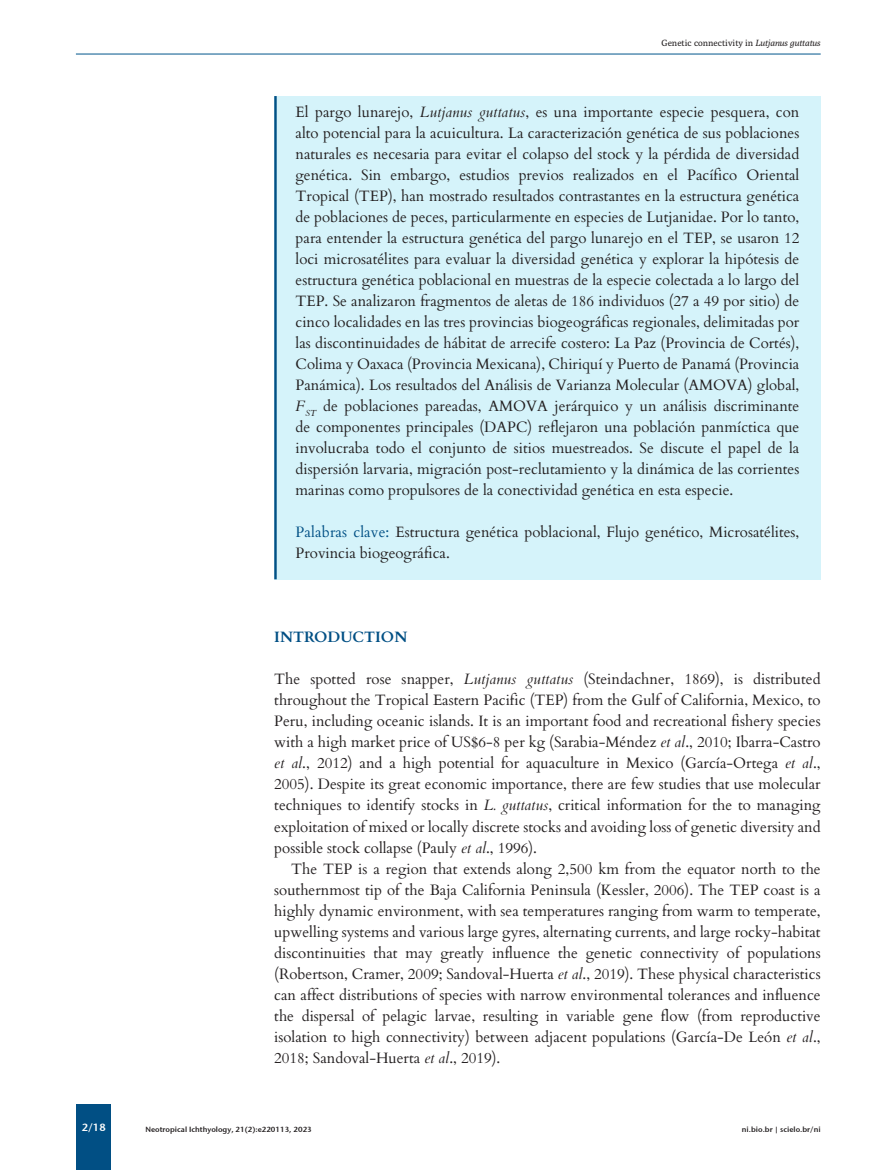
<style>
.page{position:relative;width:893px;height:1170px;background:#fff}
.page>*{position:absolute;margin:0;border:0;box-sizing:border-box;transform-origin:0 0}
.t1{font:15px/21px "Cardo";color:#231f20;text-align:justify}
.t2{font:700 15px "Cardo";color:#014f84}
.t3{font:10.5px "Stone Sans Sem ITCTT Semi";color:#fff}
.t4{font:9px "Poly";color:#231f20}
.t5{font:7.5px "Stone Sans Sem ITCTT Semi";color:#231f20}
.s1{font-style:italic}
.s2{color:#015085}
</style>
<div class="page">
<div style="left:77px;top:1104px;width:34px;height:65px;background:#014f84"></div>
<hr style="left:76px;top:54px;width:745px;height:1px;background:#01558c">
<div style="left:274px;top:96px;width:547px;height:483px;background:#d5f3fa"></div>
<hr style="left:274px;top:96px;width:3px;height:483px;background:#015085">
<p class="t4" style="left:661px;top:38px;width:161px">Genetic connectivity in <span class="s1">Lutjanus guttatus</span></p>
<p class="t1" style="left:296px;top:101px;width:505px">El pargo lunarejo, <span class="s1">Lutjanus guttatus</span>, es una importante especie pesquera, con alto potencial para la acuicultura. La caracterización genética de sus poblaciones naturales es necesaria para evitar el colapso del stock y la pérdida de diversidad genética. Sin embargo, estudios previos realizados en el Pacífico Oriental Tropical (TEP), han mostrado resultados contrastantes en la estructura genética de poblaciones de peces, particularmente en especies de Lutjanidae. Por lo tanto, para entender la estructura genética del pargo lunarejo en el TEP, se usaron 12 loci microsatélites para evaluar la diversidad genética y explorar la hipótesis de estructura genética poblacional en muestras de la especie colectada a lo largo del TEP. Se analizaron fragmentos de aletas de 186 individuos (27 a 49 por sitio) de cinco localidades en las tres provincias biogeográficas regionales, delimitadas por las discontinuidades de hábitat de arrecife costero: La Paz (Provincia de Cortés), Colima y Oaxaca (Provincia Mexicana), Chiriquí y Puerto de Panamá (Provincia Panámica). Los resultados del Análisis de Varianza Molecular (AMOVA) global, <span class="s1">F</span><sub>ST</sub> de poblaciones pareadas, AMOVA jerárquico y un análisis discriminante de componentes principales (DAPC) reflejaron una población panmíctica que involucraba todo el conjunto de sitios muestreados. Se discute el papel de la dispersión larvaria, migración post-reclutamiento y la dinámica de las corrientes marinas como propulsores de la conectividad genética en esta especie.</p>
<p class="t1" style="left:296px;top:521px;width:505px"><span class="s2">Palabras clave:</span> Estructura genética poblacional, Flujo genético, Microsatélites,<br>Provincia biogeográfica.</p>
<p class="t2" style="left:274px;top:625px;width:135px">INTRODUCTION</p>
<p class="t1" style="left:274px;top:668px;width:548px">The spotted rose snapper, <span class="s1">Lutjanus guttatus</span> (Steindachner, 1869), is distributed throughout the Tropical Eastern Pacific (TEP) from the Gulf of California, Mexico, to Peru, including oceanic islands. It is an important food and recreational fishery species with a high market price of US$6-8 per kg (Sarabia-Méndez <span class="s1">et al</span>., 2010; Ibarra-Castro <span class="s1">et al</span>., 2012) and a high potential for aquaculture in Mexico (García-Ortega <span class="s1">et al</span>., 2005). Despite its great economic importance, there are few studies that use molecular techniques to identify stocks in <span class="s1">L. guttatus</span>, critical information for the to managing exploitation of mixed or locally discrete stocks and avoiding loss of genetic diversity and possible stock collapse (Pauly <span class="s1">et al</span>., 1996).</p>
<p class="t1" style="left:274px;top:857px;width:548px;text-indent:17px">The TEP is a region that extends along 2,500 km from the equator north to the southernmost tip of the Baja California Peninsula (Kessler, 2006). The TEP coast is a highly dynamic environment, with sea temperatures ranging from warm to temperate, upwelling systems and various large gyres, alternating currents, and large rocky-habitat discontinuities that may greatly influence the genetic connectivity of populations (Robertson, Cramer, 2009; Sandoval-Huerta <span class="s1">et al</span>., 2019). These physical characteristics can affect distributions of species with narrow environmental tolerances and influence the dispersal of pelagic larvae, resulting in variable gene flow (from reproductive isolation to high connectivity) between adjacent populations (García-De León <span class="s1">et al</span>., 2018; Sandoval-Huerta <span class="s1">et al</span>., 2019).</p>
<p class="t3" style="left:82px;top:1118px;width:25px">2/18</p>
<p class="t5" style="left:145px;top:1122px;width:168px">Neotropical Ichthyology, 21(2):e220113, 2023</p>
<p class="t5" style="left:742px;top:1122px;width:80px">ni.bio.br | scielo.br/ni</p>
</div>
